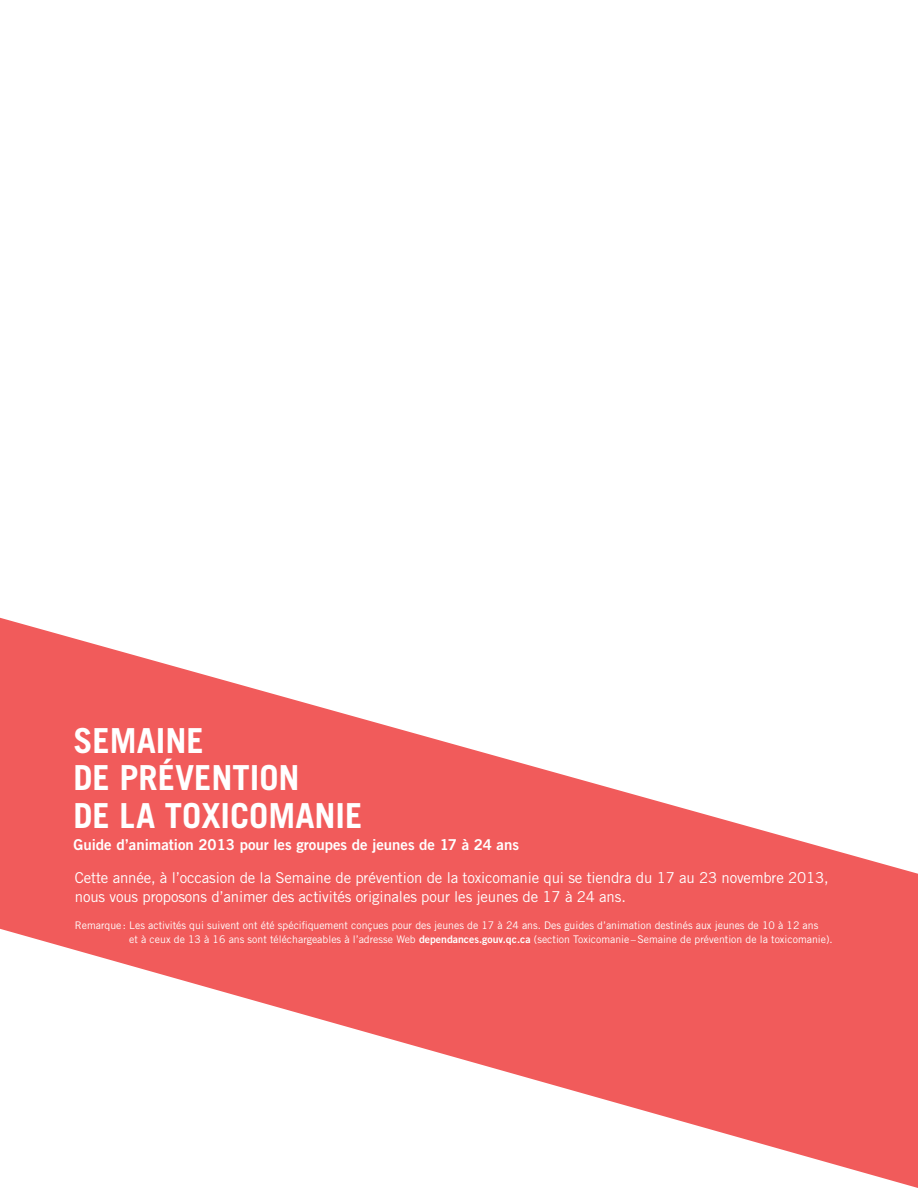
<style>
.page{position:relative;width:918px;height:1188px;background:#fff}
.page>*{position:absolute;margin:0;border:0;box-sizing:border-box;transform-origin:0 0}
.t1{font:700 34.5px/37.5px "Trade Gothic";color:#fff}
.t2{font:15px/19.5px "Trade Gothic";letter-spacing:-.01em;color:#fff}
.t3{font:15px "Trade Gothic Bold Two";color:#fff}
.t4{font:10.5px/13.5px "Trade Gothic";color:#fff}
.s1{font-family:"Trade Gothic Bold Two"}
</style>
<div class="page">
<svg style="left:0;top:618px;width:918px;height:570px;fill:#f15b5b"></svg>
<h1 class="t1" style="left:73px;top:721px;width:291px">SEMAINE<br>DE PRÉVENTION<br>DE LA TOXICOMANIE</h1>
<h2 class="t3" style="left:73px;top:836px;width:447px">Guide d’animation 2013 pour les groupes de jeunes de 17 à 24 ans</h2>
<h2 class="t2" style="left:75px;top:867px;width:755px">Cette année, à l’occasion de la Semaine de prévention de la toxicomanie qui se tiendra du 17 au 23 novembre 2013, nous vous proposons d’animer des activités originales pour les jeunes de 17 à 24 ans.</h2>
<p class="t4" style="left:129px;top:919px;width:705px;text-indent:-54px">Remarque : Les activités qui suivent ont été spécifiquement conçues pour des jeunes de 17 à 24 ans. Des guides d’animation destinés aux jeunes de 10 à 12 ans<br>et à ceux de 13 à 16 ans sont téléchargeables à l’adresse Web <span class="s1">dependances.gouv.qc.ca</span> (section Toxicomanie–Semaine de prévention de la toxicomanie).</p>
</div>
